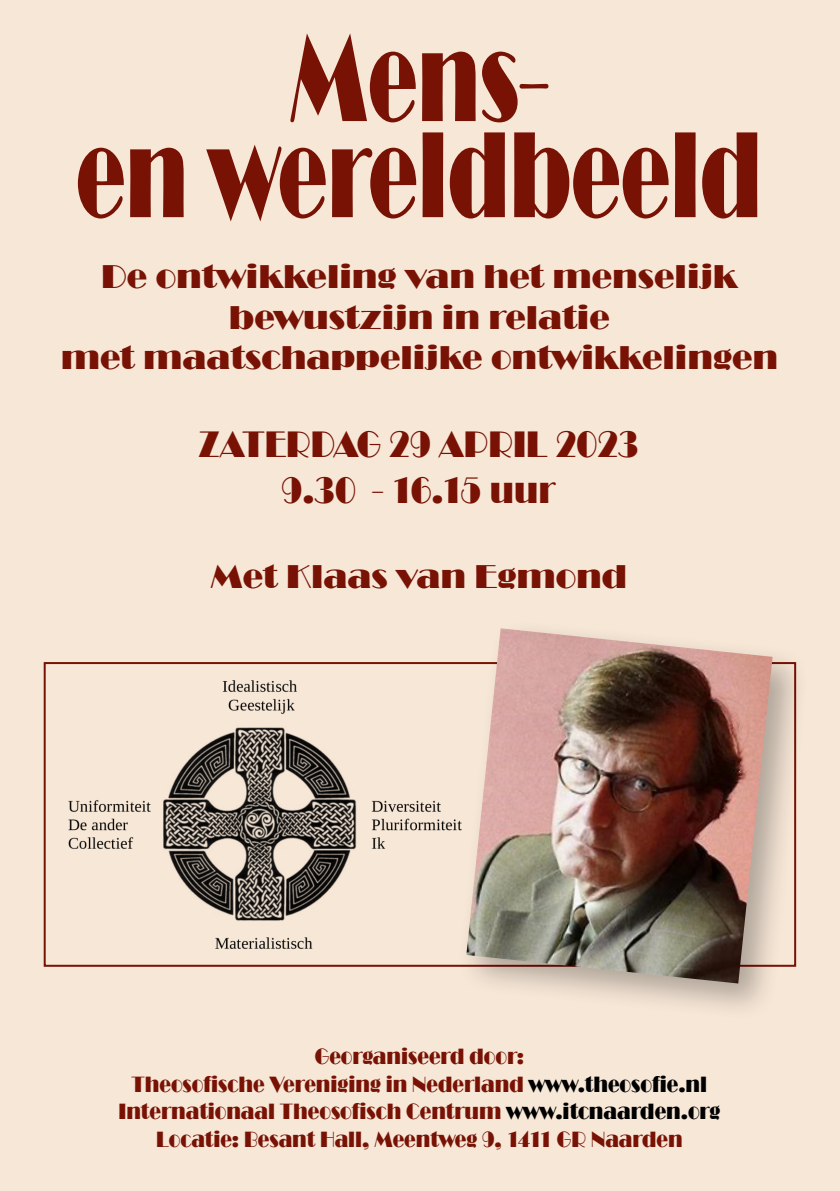
<style>
.page{position:relative;width:840px;height:1191px;background:#fff}
.page>*{position:absolute;margin:0;border:0;box-sizing:border-box;transform-origin:0 0}
.t1{font:127px/96px "Broadway";color:#771204;text-align:center;scale:.65 1}
.t2{font:38px/45.6px "Broadway";color:#771204;text-align:center;scale:.85 1}
.t3{font:34px/40.8px "Broadway";color:#771204;text-align:center}
.t4{font:22.8px/27.4px "Broadway";color:#771204;text-align:center;scale:.84 1}
.s1{color:#000}
</style>
<div class="page">
<div style="left:0;top:0;width:839px;height:1191px;background:#f7e7d7"></div>
<img style="left:43px;top:668px;width:413px;height:299px">
<div style="left:456px;top:618px;width:354px;height:403px;background:#000;opacity:.29"></div>
<img style="left:466px;top:628px;width:306px;height:355px">
<h1 class="t1" style="left:76px;top:31px;width:1056px">Mens-<br>en wereldbeeld</h1>
<h3 class="t3" style="left:61px;top:256px;width:718px">De ontwikkeling van het menselijk bewustzijn in relatie<br>met maatschappelijke ontwikkelingen</h3>
<h2 class="t2" style="left:198px;top:421px;width:520px">ZATERDAG 29 APRIL 2023<br>9.30 - 16.15 uur</h2>
<h3 class="t3" style="left:210px;top:556px;width:418px">Met Klaas van Egmond</h3>
<p class="t4" style="left:118px;top:1043px;width:717px">Georganiseerd door:<br>Theosofische Vereniging in Nederland <span class="s1">www.theosofie.nl </span>Internationaal Theosofisch Centrum <span class="s1">www.itcnaarden.org </span>Locatie: Besant Hall, Meentweg 9, 1411 GR Naarden</p>
</div>
